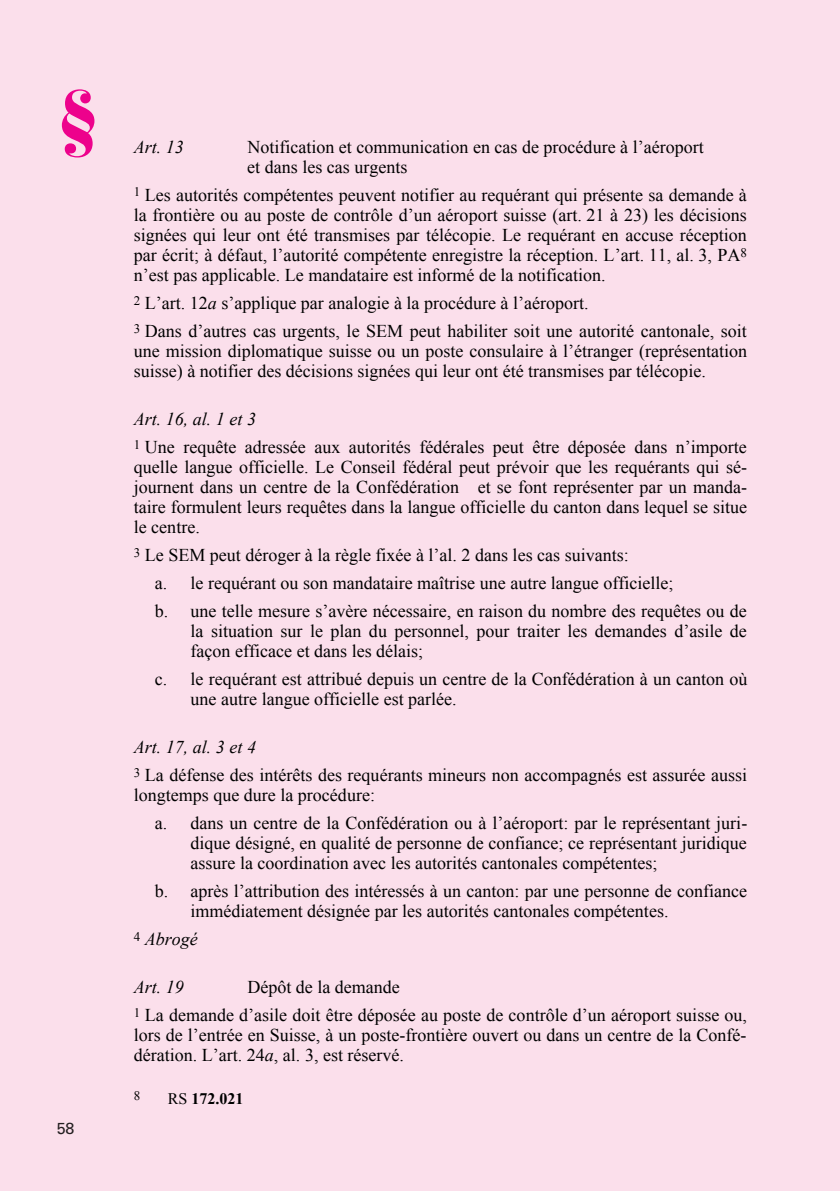
<style>
.page{position:relative;width:840px;height:1191px;background:#fff}
.page>*{position:absolute;margin:0;border:0;box-sizing:border-box;transform-origin:0 0}
.t1{font:900 70px "Bauer Bodoni";color:#ed028c}
.t2{font:18px/20px "Times New Roman";color:#000;text-align:justify}
.t3{font:italic 18px "Times New Roman";color:#000}
.t4{font:700 16px "Times New Roman";color:#000}
.t5{font:16px "Univers";color:#231f20}
.t6{font:13px "Times New Roman";color:#000}
.s1{font-style:italic}
.s2{font-weight:400}
</style>
<div class="page">
<div style="left:0;top:0;width:839px;height:1191px;background:#fbdfeb"></div>
<h1 class="t1" style="left:57px;top:73px;width:44px">§</h1>
<p class="t5" style="left:57px;top:1119px;width:19px">58</p>
<h3 class="t3" style="left:134px;top:134px;width:52px">Art. 13</h3>
<h3 class="t2" style="left:247px;top:136px;width:457px">Notification et communication en cas de procédure à l’aéroport et dans les cas urgents</h3>
<p class="t2" style="left:134px;top:184px;width:614px"><sup>1</sup> Les autorités compétentes peuvent notifier au requérant qui présente sa demande à la frontière ou au poste de contrôle d’un aéroport suisse (art. 21 à 23) les décisions signées qui leur ont été transmises par télécopie. Le requérant en accuse réception par écrit; à défaut, l’autorité compétente enregistre la réception. L’art. 11, al. 3, PA<sup>8 </sup>n’est pas applicable. Le mandataire est informé de la notification.</p>
<p class="t2" style="left:134px;top:292px;width:456px"><sup>2</sup> L’art. 12<span class="s1">a</span> s’applique par analogie à la procédure à l’aéroport.</p>
<p class="t2" style="left:134px;top:320px;width:614px"><sup>3</sup> Dans d’autres cas urgents, le SEM peut habiliter soit une autorité cantonale, soit une mission diplomatique suisse ou un poste consulaire à l’étranger (représentation suisse) à notifier des décisions signées qui leur ont été transmises par télécopie.</p>
<h3 class="t3" style="left:134px;top:406px;width:124px">Art. 16, al. 1 et 3</h3>
<p class="t2" style="left:134px;top:436px;width:614px"><sup>1</sup> Une requête adressée aux autorités fédérales peut être déposée dans n’importe quelle langue officielle. Le Conseil fédéral peut prévoir que les requérants qui sé&shy;journent dans un centre de la Confédération et se font représenter par un manda&shy;taire formulent leurs requêtes dans la langue officielle du canton dans lequel se situe le centre.</p>
<p class="t2" style="left:134px;top:544px;width:496px"><sup>3</sup> Le SEM peut déroger à la règle fixée à l’al. 2 dans les cas suivants:</p>
<p class="t2" style="left:155px;top:572px;width:520px">a. le requérant ou son mandataire maîtrise une autre langue officielle;</p>
<p class="t2" style="left:190px;top:600px;width:557px;text-indent:-36px">b. une telle mesure s’avère nécessaire, en raison du nombre des requêtes ou de la situation sur le plan du personnel, pour traiter les demandes d’asile de façon efficace et dans les délais;</p>
<p class="t2" style="left:190px;top:668px;width:558px;text-indent:-36px">c. le requérant est attribué depuis un centre de la Confédération à un canton où une autre langue officielle est parlée.</p>
<h3 class="t3" style="left:134px;top:734px;width:124px">Art. 17, al. 3 et 4</h3>
<p class="t2" style="left:134px;top:764px;width:614px"><sup>3</sup> La défense des intérêts des requérants mineurs non accompagnés est assurée aussi longtemps que dure la procédure:</p>
<p class="t2" style="left:190px;top:812px;width:558px;text-indent:-36px">a. dans un centre de la Confédération ou à l’aéroport: par le représentant juri&shy;dique désigné, en qualité de personne de confiance; ce représentant juridique assure la coordination avec les autorités cantonales compétentes;</p>
<p class="t2" style="left:190px;top:880px;width:557px;text-indent:-36px">b. après l’attribution des intéressés à un canton: par une personne de confiance immédiatement désignée par les autorités cantonales compétentes.</p>
<p class="t3" style="left:134px;top:926px;width:65px"><sup>4</sup> Abrogé</p>
<h3 class="t3" style="left:134px;top:974px;width:52px">Art. 19</h3>
<h3 class="t2" style="left:247px;top:976px;width:154px">Dépôt de la demande</h3>
<p class="t2" style="left:134px;top:1004px;width:614px"><sup>1</sup> La demande d’asile doit être déposée au poste de contrôle d’un aéroport suisse ou, lors de l’entrée en Suisse, à un poste-frontière ouvert ou dans un centre de la Confé&shy;dération. L’art. 24<span class="s1">a</span>, al. 3, est réservé.</p>
<p class="t6" style="left:134px;top:1086px;width:8px">8</p>
<p class="t4" style="left:168px;top:1087px;width:77px"><span class="s2">RS</span> 172.021</p>
</div>
